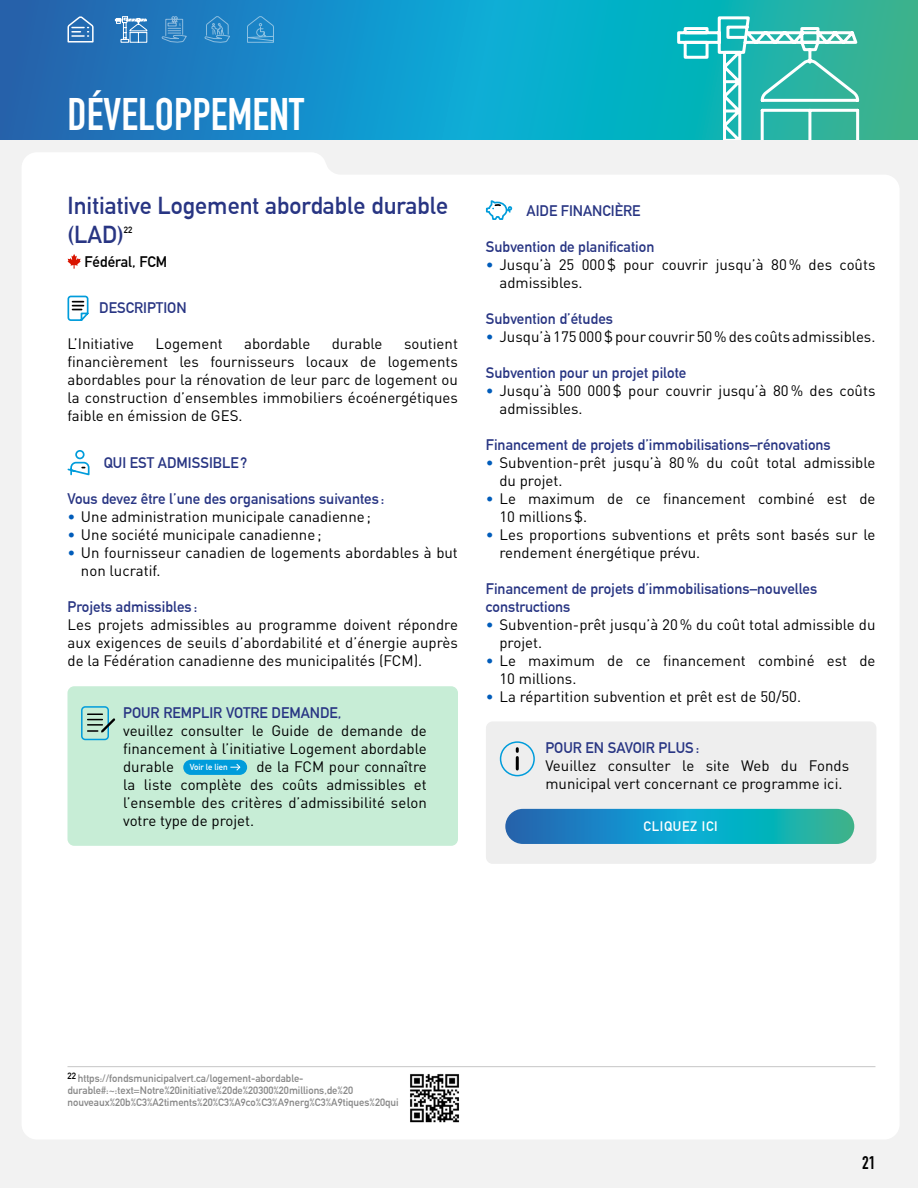
<style>
.page{position:relative;width:918px;height:1188px;background:#fff}
.page>*{position:absolute;margin:0;border:0;box-sizing:border-box;transform-origin:0 0}
.t1{font:700 45px "DIN Condensed";color:#fff}
.t2{font:700 24px/28.8px "DIN Alternate";color:#283583}
.t3{font:700 18px "DIN Condensed";color:#000}
.t4{font:15px/18px "DIN Pro";color:#000}
.t5{font:700 15px/18px "DIN Alternate";color:#283583}
.t6{font:700 15px "DIN Alternate";color:#000}
.t7{font:700 13.5px "DIN Alternate";letter-spacing:.05em;color:#fff}
.t8{font:700 10.5px/12px "DIN Alternate";color:#878787}
.t9{font:700 9px "DIN Alternate";color:#000}
.t10{font:700 8.55px "DIN Alternate";color:#fff}
.t11{font:700 3.6px "DIN Alternate";color:#fff}
.s1{color:#005cba}
.s2{font-family:"DIN Pro";font-weight:400;font-size:15px;color:#000}
</style>
<div class="page">
<div style="left:0;top:139px;width:918px;height:1049px;background:#f2f2f2"></div>
<div style="left:22px;top:153px;width:877px;height:986px;background:#fff"></div>
<svg style="left:0;top:0;width:918px;height:139px;background:#1695c0"></svg>
<svg style="left:676px;top:15px;width:185px;height:124px;background:#42bfb8"></svg>
<svg style="left:67px;top:15px;width:28px;height:28px"></svg>
<svg style="left:161px;top:16px;width:26px;height:27px"></svg>
<svg style="left:247px;top:16px;width:27px;height:27px"></svg>
<svg style="left:204px;top:16px;width:27px;height:27px"></svg>
<svg style="left:115px;top:16px;width:32px;height:27px"></svg>
<div style="left:68px;top:686px;width:390px;height:160px;background:#c7edd6;border-radius:7px"></div>
<svg style="left:67px;top:254px;width:14px;height:15px"></svg>
<svg style="left:67px;top:295px;width:23px;height:28px"></svg>
<svg style="left:66px;top:449px;width:25px;height:28px"></svg>
<svg style="left:485px;top:199px;width:29px;height:22px"></svg>
<hr style="left:68px;top:1066px;width:807px;height:1px;background:#c6c6c6">
<img style="left:405px;top:1068px;width:59px;height:59px">
<div style="left:486px;top:721px;width:390px;height:143px;background:#eee;border-radius:7px"></div>
<div style="left:500px;top:741px;width:35px;height:35px;border:2px solid #009cdb;border-radius:50%"></div>
<svg style="left:516px;top:758px;width:3px;height:11px"></svg>
<svg style="left:505px;top:809px;width:349px;height:35px;background:#179bbd"></svg>
<div style="left:81px;top:706px;width:28px;height:34px;border:2px solid #009cdb;border-radius:3px"></div>
<svg style="left:88px;top:714px;width:27px;height:18px"></svg>
<div style="left:183px;top:760px;width:64px;height:15px;background:#009cdb;border-radius:8px"></div>
<svg style="left:230px;top:763px;width:11px;height:8px"></svg>
<p class="t11" style="left:179px;top:22px;width:3px">$</p>
<h1 class="t1" style="left:68px;top:84px;width:238px">DÉVELOPPEMENT</h1>
<h2 class="t2" style="left:68px;top:190px;width:382px">Initiative Logement abordable durable (LAD)</h2>
<p class="t9" style="left:124px;top:223px;width:10px">22</p>
<p class="t6" style="left:84px;top:250px;width:84px">Fédéral, FCM</p>
<p class="t5" style="left:99px;top:298px;width:89px">DESCRIPTION</p>
<p class="t4" style="left:67px;top:334px;width:68px">L’Initiative</p>
<p class="t4" style="left:156px;top:334px;width:69px">Logement</p>
<p class="t4" style="left:244px;top:334px;width:68px">abordable</p>
<p class="t4" style="left:332px;top:334px;width:52px">durable</p>
<p class="t4" style="left:67px;top:334px;width:392px;text-align:justify;text-indent:337px">soutient financièrement les fournisseurs locaux de logements abordables pour la rénovation de leur parc de logement ou la construction d’ensembles immobiliers écoénergétiques faible en émission de GES.</p>
<p class="t5" style="left:104px;top:453px;width:145px">QUI EST ADMISSIBLE?</p>
<p class="t5" style="left:67px;top:489px;width:318px">Vous devez être l’une des organisations suivantes :</p>
<p class="t4" style="left:67px;top:507px;width:305px"><span class="s1">•</span> Une administration municipale canadienne;</p>
<p class="t4" style="left:67px;top:525px;width:256px"><span class="s1">•</span> Une société municipale canadienne;</p>
<p class="t4" style="left:81px;top:543px;width:378px;text-indent:-14px"><span class="s1">•</span> Un fournisseur canadien de logements abordables à but non lucratif.</p>
<p class="t5" style="left:67px;top:597px;width:131px">Projets admissibles :</p>
<p class="t4" style="left:67px;top:615px;width:392px;text-align:justify">Les projets admissibles au programme doivent répondre aux exigences de seuils d’abordabilité et d’énergie auprès de la Fédération canadienne des municipalités (FCM).</p>
<p class="t5" style="left:123px;top:702px;width:220px">POUR REMPLIR VOTRE DEMANDE,</p>
<p class="t4" style="left:123px;top:721px;width:305px">veuillez consulter le Guide de demande de financement à l’initiative Logement abordable</p>
<p class="t10" style="left:123px;top:761px;width:106px"><span class="s2">durable</span> Voir le lien</p>
<p class="t4" style="left:123px;top:757px;width:305px;text-align:justify;text-indent:133px">de la FCM pour connaître la liste complète des coûts admissibles et l’ensemble des critères d’admissibilité selon votre type de projet.</p>
<p class="t5" style="left:527px;top:200px;width:116px">AIDE FINANCIÈRE</p>
<p class="t5" style="left:486px;top:236px;width:170px">Subvention de planification</p>
<p class="t4" style="left:499px;top:254px;width:378px;text-indent:-14px"><span class="s1">•</span> Jusqu’à 25 000$ pour couvrir jusqu’à 80% des coûts admissibles.</p>
<p class="t5" style="left:486px;top:308px;width:129px">Subvention d’études</p>
<p class="t4" style="left:486px;top:326px;width:391px"><span class="s1">•</span> Jusqu’à 175 000$ pour couvrir 50% des coûts admissibles.</p>
<p class="t5" style="left:486px;top:362px;width:202px">Subvention pour un projet pilote</p>
<p class="t4" style="left:499px;top:380px;width:378px;text-indent:-14px"><span class="s1">•</span> Jusqu’à 500 000$ pour couvrir jusqu’à 80% des coûts admissibles.</p>
<p class="t5" style="left:486px;top:434px;width:346px">Financement de projets d’immobilisations–rénovations</p>
<p class="t4" style="left:499px;top:452px;width:378px;text-indent:-14px"><span class="s1">•</span> Subvention-prêt jusqu’à 80% du coût total admissible du projet.</p>
<p class="t4" style="left:499px;top:488px;width:378px;text-indent:-14px"><span class="s1">•</span> Le maximum de ce financement combiné est de<br>10 millions$.</p>
<p class="t4" style="left:499px;top:524px;width:378px;text-indent:-14px"><span class="s1">•</span> Les proportions subventions et prêts sont basés sur le rendement énergétique prévu.</p>
<p class="t5" style="left:486px;top:578px;width:333px">Financement de projets d’immobilisations–nouvelles constructions</p>
<p class="t4" style="left:499px;top:614px;width:378px;text-indent:-14px"><span class="s1">•</span> Subvention-prêt jusqu’à 20% du coût total admissible du projet.</p>
<p class="t4" style="left:499px;top:650px;width:378px;text-indent:-14px"><span class="s1">•</span> Le maximum de ce financement combiné est de<br>10 millions.</p>
<p class="t4" style="left:486px;top:686px;width:317px"><span class="s1">•</span> La répartition subvention et prêt est de 50/50.</p>
<p class="t5" style="left:545px;top:738px;width:155px">POUR EN SAVOIR PLUS:</p>
<p class="t4" style="left:545px;top:756px;width:305px">Veuillez consulter le site Web du Fonds municipal vert concernant ce programme ici.</p>
<p class="t7" style="left:644px;top:816px;width:76px">CLIQUEZ ICI</p>
<p class="t8" style="left:67px;top:1071px;width:333px"><sup>22</sup> https://fondsmunicipalvert.ca/logement-abordable&shy;durable#:~:text=Notre%20initiative%20de%20300%20millions,de%20 nouveaux%20b%C3%A2timents%20%C3%A9co%C3%A9nerg%C3%A9tiques%20qui</p>
<p class="t3" style="left:862px;top:1150px;width:15px">21</p>
</div>
